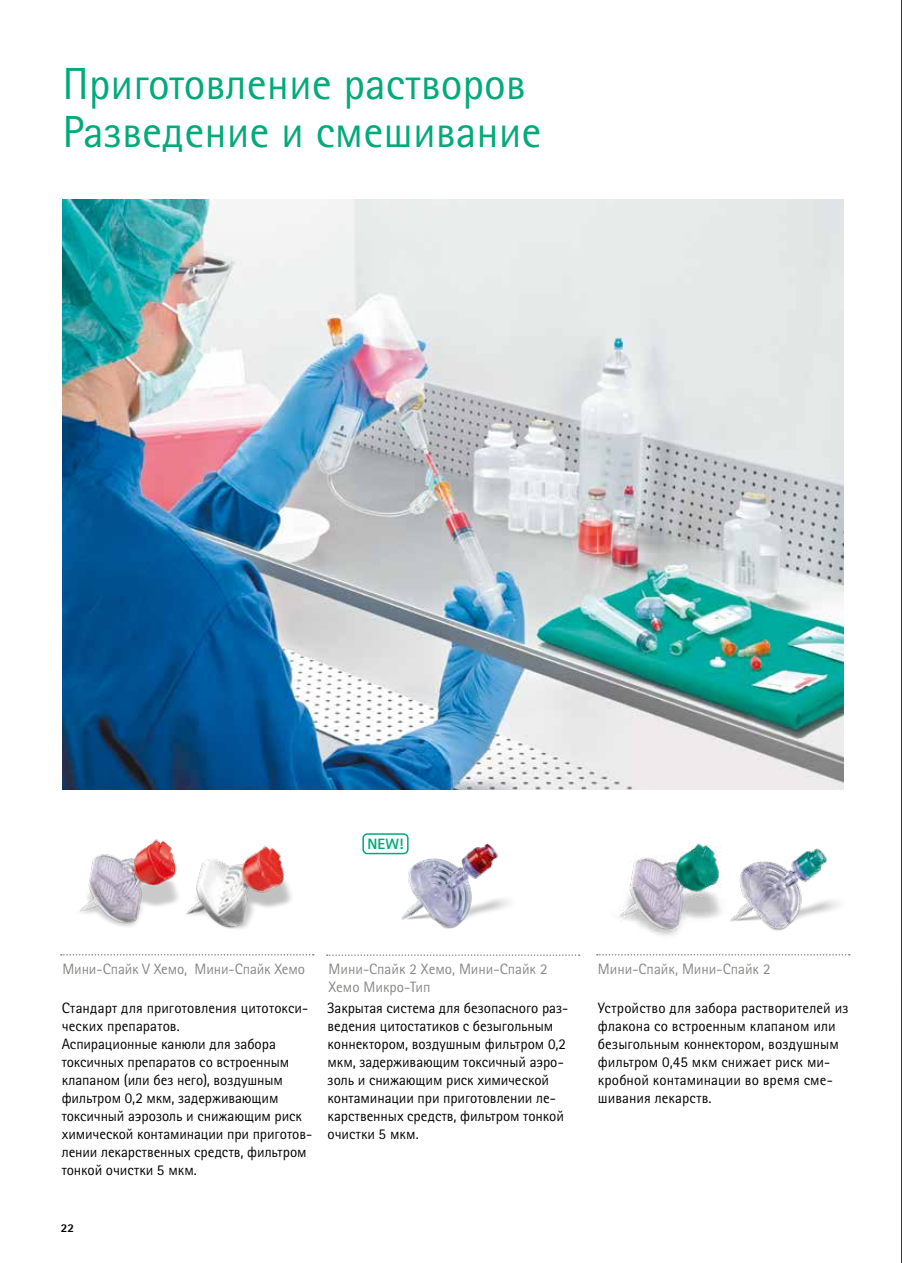
<style>
.page{position:relative;width:902px;height:1263px;background:#fff}
.page>*{position:absolute;margin:0;border:0;box-sizing:border-box;transform-origin:0 0}
.t1{font:45px/48px "Rotis Sans Serif Pro Cyr";color:#00aa7a}
.t2{font:15px/18px "Rotis Sans Serif Pro Cyr";color:#000}
.t3{font:15px/18px "Rotis Sans Serif Pro Cyr";color:#878786}
.t4{font:800 15px "Rotis Sans Serif Pro Cyr";color:#00aa7a}
.t5{font:800 12px "Rotis Sans Serif Pro Cyr";color:#000}
</style>
<div class="page">
<img style="left:63px;top:200px;width:780px;height:589px">
<svg style="left:596px;top:954px;width:253px;height:1px"></svg>
<svg style="left:61px;top:954px;width:253px;height:1px"></svg>
<img style="left:619px;top:843px;width:103px;height:93px">
<img style="left:79px;top:839px;width:99px;height:88px">
<img style="left:730px;top:848px;width:109px;height:83px">
<img style="left:385px;top:834px;width:125px;height:95px">
<svg style="left:327px;top:954px;width:252px;height:2px"></svg>
<img style="left:186px;top:845px;width:106px;height:84px">
<div style="left:362px;top:833px;width:46px;height:21px;border:2px solid #00aa7a;border-radius:4px"></div>
<svg style="left:901px;top:0;width:1px;height:1263px"></svg>
<h1 class="t1" style="left:63px;top:60px;width:480px">Приготовление растворов<br>Разведение и смешивание</h1>
<p class="t4" style="left:367px;top:834px;width:38px">NEW!</p>
<p class="t3" style="left:63px;top:959px;width:244px">Мини-Спайк V Хемо, Мини-Спайк Хемо</p>
<p class="t2" style="left:62px;top:999px;width:252px">Стандарт для приготовления цитотокси&shy;ческих препаратов.<br>Аспирационные канюли для забора токсичных препаратов со встроенным клапаном (или без него), воздушным фильтром 0,2 мкм, задерживающим токсичный аэрозоль и снижающим риск химической контаминации при приготов&shy;лении лекарственных средств, фильтром тонкой очистки 5 мкм.</p>
<p class="t3" style="left:328px;top:960px;width:220px">Мини-Спайк 2 Хемо, Мини-Спайк 2<br>Хемо Микро-Тип</p>
<p class="t2" style="left:327px;top:999px;width:242px">Закрытая система для безопасного раз&shy;ведения цитостатиков с безыгольным коннектором, воздушным фильтром 0,2 мкм, задерживающим токсичный аэро&shy;золь и снижающим риск химической контаминации при приготовлении ле&shy;карственных средств, фильтром тонкой очистки 5 мкм.</p>
<p class="t5" style="left:61px;top:1220px;width:15px">22</p>
<p class="t3" style="left:598px;top:959px;width:174px">Мини-Спайк, Мини-Спайк 2</p>
<p class="t2" style="left:598px;top:999px;width:252px">Устройство для забора растворителей из флакона со встроенным клапаном или безыгольным коннектором, воздушным фильтром 0,45 мкм снижает риск ми&shy;кробной контаминации во время сме&shy;шивания лекарств.</p>
</div>
